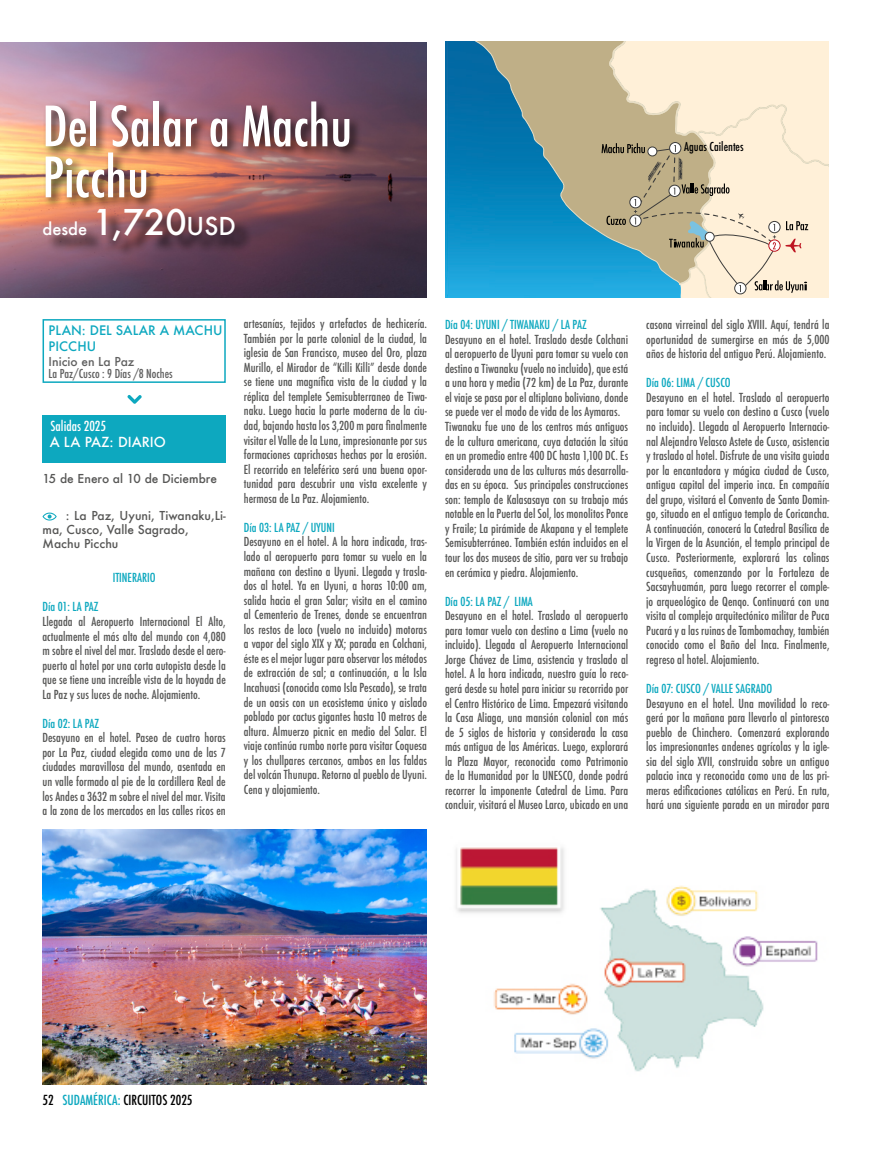
<style>
.page{position:relative;width:872px;height:1170px;background:#fff}
.page>*{position:absolute;margin:0;border:0;box-sizing:border-box;transform-origin:0 0}
.t1{font:500 condensed 54px/51px "Futura";color:#fff}
.t2{font:500 16.5px "Futura";color:#fff}
.t3{font:500 condensed 13.5px "Futura";color:#000}
.t4{font:500 13.5px "Futura";color:#fff}
.t5{font:500 condensed 13.5px "Futura";color:#fff}
.t6{font:500 12.75px/16.2px "Futura";color:#0da8bf}
.t7{font:500 condensed 12.15px/14.5px "Futura";color:#575756;text-align:justify}
.t8{font:500 condensed 12.15px "Futura";color:#0da8bf}
.t9{font:500 12px/14.4px "Futura";color:#575756}
.t10{font:500 condensed 12px "Futura";color:#616161}
.t11{font:500 condensed 12px "Futura";color:#000}
.t12{font:500 12px "Futura";color:#616161}
.s1{font-size:34.5px}
.s2{font-size:24px}
.s3{color:#0da8bf}
</style>
<div class="page">
<div style="left:43px;top:319px;width:183px;height:64px;border:2px solid #0da8bf"></div>
<img style="left:0;top:43px;width:427px;height:255px">
<div style="left:43px;top:415px;width:183px;height:47px;background:#0da8bf"></div>
<svg style="left:43px;top:512px;width:14px;height:8px"></svg>
<svg style="left:127px;top:395px;width:15px;height:9px"></svg>
<div style="left:42px;top:98px;width:320px;height:112px;background:#000;opacity:.75"></div>
<div style="left:46px;top:211px;width:207px;height:48px;background:#000;opacity:.75"></div>
<img style="left:43px;top:829px;width:384px;height:255px">
<img style="left:456px;top:847px;width:362px;height:225px">
<img style="left:445px;top:41px;width:156px;height:257px">
<svg style="left:459px;top:41px;width:142px;height:243px;background:#4c95aa"></svg>
<svg style="left:601px;top:41px;width:227px;height:257px;background:#dad4be"></svg>
<h1 class="t1" style="left:43px;top:101px;width:311px">Del Salar a Machu<br>Picchu</h1>
<h2 class="t2" style="left:43px;top:218px;width:195px">desde <span class="s1">1,720</span><span class="s2">USD</span></h2>
<p class="t11" style="left:684px;top:139px;width:61px">Aguas Cailentes</p>
<p class="t6" style="left:49px;top:322px;width:175px">PLAN: DEL SALAR A MACHU<br>PICCHU</p>
<p class="t12" style="left:49px;top:353px;width:87px">Inicio en La Paz</p>
<p class="t10" style="left:49px;top:366px;width:125px">La Paz/Cusco : 9 Días /8 Noches</p>
<p class="t5" style="left:51px;top:417px;width:57px">Salidas 2025</p>
<p class="t4" style="left:50px;top:433px;width:118px">A LA PAZ: DIARIO</p>
<p class="t9" style="left:43px;top:471px;width:176px">15 de Enero al 10 de Diciembre</p>
<p class="t9" style="left:43px;top:507px;width:185px;text-indent:23px">: La Paz, Uyuni, Tiwanaku,Li&shy;ma, Cusco, Valle Sagrado,<br>Machu Picchu</p>
<p class="t8" style="left:113px;top:570px;width:44px">ITINERARIO</p>
<p class="t8" style="left:43px;top:599px;width:57px">Día 01: LA PAZ</p>
<p class="t7" style="left:43px;top:614px;width:185px">Llegada al Aeropuerto Internacional El Alto, actualmente el más alto del mundo con 4,080 m sobre el nivel del mar. Traslado desde el aero&shy;puerto al hotel por una corta autopista desde la que se tiene una increíble vista de la hoyada de La Paz y sus luces de noche. Alojamiento.</p>
<p class="t8" style="left:43px;top:715px;width:58px">Día 02: LA PAZ</p>
<p class="t7" style="left:43px;top:730px;width:185px">Desayuno en el hotel. Paseo de cuatro horas por La Paz, ciudad elegida como una de las 7 ciudades maravillosa del mundo, asentada en un valle formado al pie de la cordillera Real de los Andes a 3632 m sobre el nivel del mar. Visita a la zona de los mercados en las calles ricos en</p>
<p class="t7" style="left:244px;top:316px;width:185px">artesanías, tejidos y artefactos de hechicería.<br>También por la parte colonial de la ciudad, la iglesia de San Francisco, museo del Oro, plaza Murillo, el Mirador de “Killi Killi” desde donde se tiene una magnífica vista de la ciudad y la réplica del templete Semisubterraneo de Tiwa&shy;naku. Luego hacia la parte moderna de la ciu&shy;dad, bajando hasta los 3,200 m para finalmente visitar el Valle de la Luna, impresionante por sus formaciones caprichosas hechas por la erosión.<br>El recorrido en teleférico será una buena opor&shy;tunidad para descubrir una vista excelente y hermosa de La Paz. Alojamiento.</p>
<p class="t8" style="left:244px;top:519px;width:93px">Día 03: LA PAZ / UYUNI</p>
<p class="t7" style="left:244px;top:534px;width:185px">Desayuno en el hotel. A la hora indicada, tras&shy;lado al aeropuerto para tomar su vuelo en la mañana con destino a Uyuni. Llegada y trasla&shy;dos al hotel. Ya en Uyuni, a horas 10:00 am, salida hacia el gran Salar; visita en el camino al Cementerio de Trenes, donde se encuentran los restos de loco (vuelo no incluido) motoras a vapor del siglo XIX y XX; parada en Colchani, éste es el mejor lugar para observar los métodos de extracción de sal; a continuación, a la Isla Incahuasi (conocida como Isla Pescado), se trata de un oasis con un ecosistema único y aislado poblado por cactus gigantes hasta 10 metros de altura. Almuerzo picnic en medio del Salar. El viaje continúa rumbo norte para visitar Coquesa y los chullpares cercanos, ambos en las faldas del volcán Thunupa. Retorno al pueblo de Uyuni.<br>Cena y alojamiento.</p>
<p class="t8" style="left:445px;top:317px;width:143px">Día 04: UYUNI / TIWANAKU / LA PAZ</p>
<p class="t7" style="left:445px;top:332px;width:185px;text-align:left">Desayuno en el hotel. Traslado desde Colchani al aeropuerto de Uyuni para tomar su vuelo con destino a Tiwanaku (vuelo no incluido), que está a una hora y media (72 km) de La Paz, durante el viaje se pasa por el altiplano boliviano, donde se puede ver el modo de vida de los Aymaras.<br>Tiwanaku fue uno de los centros más antiguos de la cultura americana, cuya datación la sitúa en un promedio entre 400 DC hasta 1,100 DC. Es considerada una de las culturas más desarrolla&shy;das en su época. Sus principales construcciones son: templo de Kalasasaya con su trabajo más notable en la Puerta del Sol, los monolitos Ponce y Fraile; La pirámide de Akapana y el templete Semisubterráneo. También están incluidos en el tour los dos museos de sitio, para ver su trabajo en cerámica y piedra. Alojamiento.</p>
<p class="t8" style="left:445px;top:593px;width:89px">Día 05: LA PAZ / LIMA</p>
<p class="t7" style="left:445px;top:608px;width:185px">Desayuno en el hotel. Traslado al aeropuerto para tomar vuelo con destino a Lima (vuelo no incluido). Llegada al Aeropuerto Internacional Jorge Chávez de Lima, asistencia y traslado al hotel. A la hora indicada, nuestro guía lo reco&shy;gerá desde su hotel para iniciar su recorrido por el Centro Histórico de Lima. Empezará visitando la Casa Aliaga, una mansión colonial con más de 5 siglos de historia y considerada la casa más antigua de las Américas. Luego, explorará la Plaza Mayor, reconocida como Patrimonio de la Humanidad por la UNESCO, donde podrá recorrer la imponente Catedral de Lima. Para concluir, visitará el Museo Larco, ubicado en una</p>
<p class="t7" style="left:646px;top:317px;width:185px">casona virreinal del siglo XVIII. Aquí, tendrá la oportunidad de sumergirse en más de 5,000 años de historia del antiguo Perú. Alojamiento.</p>
<p class="t8" style="left:646px;top:375px;width:86px">Día 06: LIMA / CUSCO</p>
<p class="t7" style="left:646px;top:390px;width:185px">Desayuno en el hotel. Traslado al aeropuerto para tomar su vuelo con destino a Cusco (vuelo no incluido). Llegada al Aeropuerto Internacio&shy;nal Alejandro Velasco Astete de Cusco, asistencia y traslado al hotel. Disfrute de una visita guiada por la encantadora y mágica ciudad de Cusco, antigua capital del imperio inca. En compañía del grupo, visitará el Convento de Santo Domin&shy;go, situado en el antiguo templo de Coricancha.<br>A continuación, conocerá la Catedral Basílica de la Virgen de la Asunción, el templo principal de Cusco. Posteriormente, explorará las colinas cusqueñas, comenzando por la Fortaleza de Sacsayhuamán, para luego recorrer el comple&shy;jo arqueológico de Qenqo. Continuará con una visita al complejo arquitectónico militar de Puca Pucará y a las ruinas de Tambomachay, también conocido como el Baño del Inca. Finalmente, regreso al hotel. Alojamiento.</p>
<p class="t8" style="left:646px;top:680px;width:128px">Día 07: CUSCO / VALLE SAGRADO</p>
<p class="t7" style="left:646px;top:695px;width:185px">Desayuno en el hotel. Una movilidad lo reco&shy;gerá por la mañana para llevarlo al pintoresco pueblo de Chinchero. Comenzará explorando los impresionantes andenes agrícolas y la igle&shy;sia del siglo XVII, construida sobre un antiguo palacio inca y reconocida como una de las pri&shy;meras edificaciones católicas en Perú. En ruta, hará una siguiente parada en un mirador para</p>
<p class="t3" style="left:43px;top:1091px;width:151px">52 <span class="s3">SUDAMÉRICA:</span> CIRCUITOS 2025</p>
</div>
